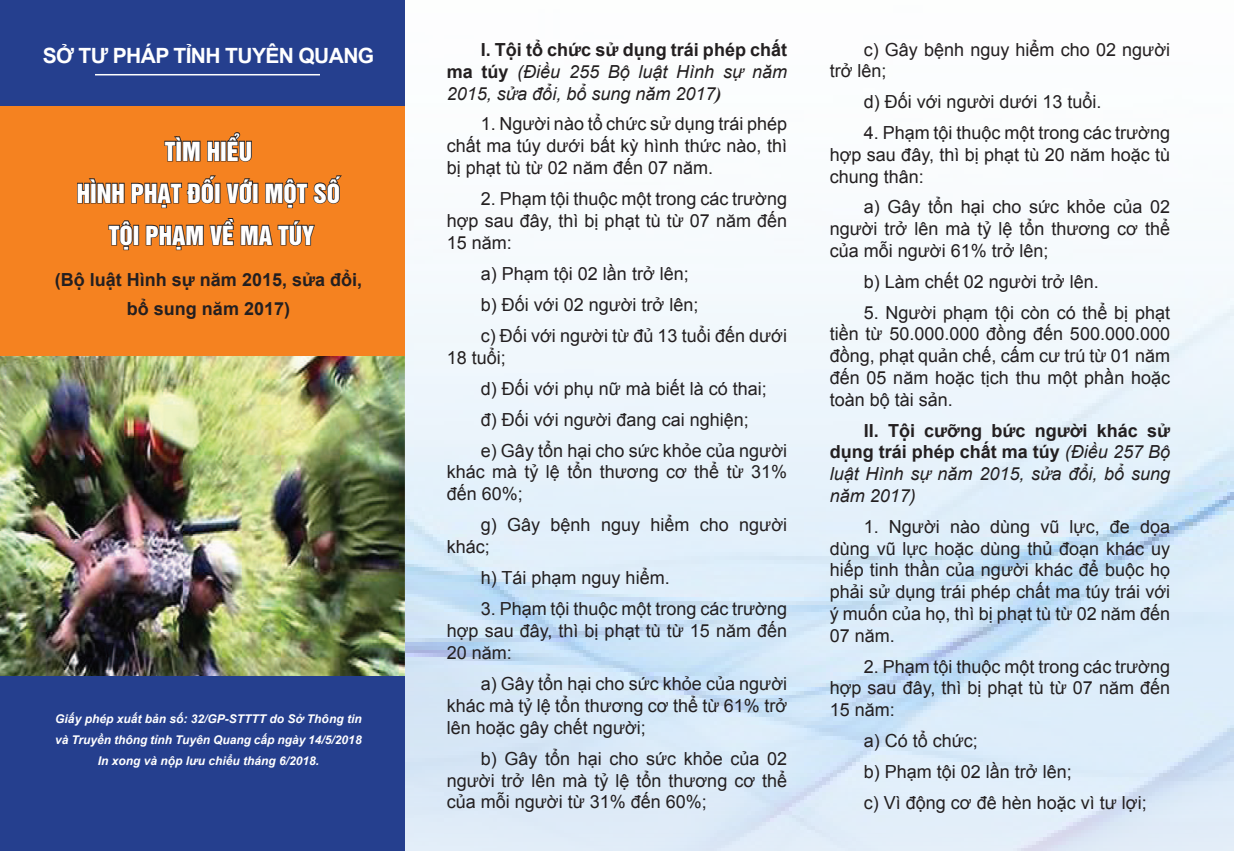
<style>
.page{position:relative;width:1234px;height:851px;background:#fff}
.page>*{position:absolute;margin:0;border:0;box-sizing:border-box;transform-origin:0 0}
.t1{font:24px/42px "UTM Helvet Ins";color:#fff;text-align:center}
.t2{font:700 21px "Arial";letter-spacing:-.03em;color:#fff}
.t3{font:18px/21.8px "Arial";color:#231f20;text-align:justify}
.t4{font:italic 18px/21.8px "Arial";color:#231f20;text-align:justify}
.t5{font:700 18px/28.5px "Arial";color:#231f20;text-align:center}
.t6{font:italic 700 12px/21px "Arial";color:#fff;text-align:center}
.s1{font-weight:700;font-style:normal}
.s2{font-family:"Times New Roman";font-weight:700}
</style>
<div class="page">
<img style="left:0;top:0;width:1233px;height:850px">
<div style="left:0;top:0;width:404px;height:106px;background:#253f8e"></div>
<div style="left:0;top:106px;width:404px;height:251px;background:#f58220"></div>
<div style="left:0;top:676px;width:404px;height:174px;background:#253f8e"></div>
<img style="left:0;top:356px;width:404px;height:319px">
<svg style="left:164px;top:132px;width:88px;height:30px"></svg>
<svg style="left:77px;top:175px;width:265px;height:76px"></svg>
<hr style="left:95px;top:74px;width:225px;height:1px;background:#fff">
<p class="t2" style="left:43px;top:42px;width:333px">SỞ TƯ PHÁP TỈNH TUYÊN QUANG</p>
<p class="t4" style="left:446px;top:39px;width:342px;text-indent:34px"><span class="s1">I. Tội tổ chức sử dụng trái phép chất ma túy</span> (Điều 255 Bộ luật Hình sự năm 2015, sửa đổi, bổ sung năm 2017<span class="s2">)</span></p>
<p class="t3" style="left:446px;top:113px;width:342px;text-indent:34px">1. Người nào tổ chức sử dụng trái phép chất ma túy dưới bất kỳ hình thức nào, thì bị phạt tù từ 02 năm đến 07 năm.</p>
<p class="t3" style="left:446px;top:188px;width:342px;text-indent:34px">2. Phạm tội thuộc một trong các trường hợp sau đây, thì bị phạt tù từ 07 năm đến 15 năm:</p>
<p class="t3" style="left:480px;top:258px;width:308px;line-height:30.9px;text-align:left">a) Phạm tội 02 lần trở lên;<br>b) Đối với 02 người trở lên;<br>c) Đối với người từ đủ 13 tuổi đến dưới</p>
<p class="t3" style="left:480px;top:342px;width:308px;line-height:30.9px;text-align:left;text-indent:-34px">18 tuổi;<br>d) Đối với phụ nữ mà biết là có thai; đ) Đối với người đang cai nghiện;<br>e) Gây tổn hại cho sức khỏe của người</p>
<p class="t3" style="left:446px;top:461px;width:342px">khác mà tỷ lệ tổn thương cơ thể từ 31% đến 60%;</p>
<p class="t3" style="left:446px;top:514px;width:342px;text-indent:34px">g) Gây bệnh nguy hiểm cho người khác;</p>
<p class="t3" style="left:480px;top:567px;width:190px">h) Tái phạm nguy hiểm.</p>
<p class="t3" style="left:446px;top:598px;width:342px;text-indent:34px">3. Phạm tội thuộc một trong các trường hợp sau đây, thì bị phạt tù từ 15 năm đến 20 năm:</p>
<p class="t3" style="left:446px;top:672px;width:342px;text-indent:34px">a) Gây tổn hại cho sức khỏe của người khác mà tỷ lệ tổn thương cơ thể từ 61% trở lên hoặc gây chết người;</p>
<p class="t3" style="left:446px;top:747px;width:342px;text-indent:34px">b) Gây tổn hại cho sức khỏe của 02 người trở lên mà tỷ lệ tổn thương cơ thể của mỗi người từ 31% đến 60%;</p>
<h1 class="t1" style="left:77px;top:128px;width:265px">TÌM HIỂU<br>HÌNH PHẠT ĐỐI VỚI MỘT SỐ<br>TỘI PHẠM VỀ MA TÚY</h1>
<p class="t5" style="left:55px;top:266px;width:309px">(Bộ luật Hình sự năm 2015, sửa đổi, bổ sung năm 2017)</p>
<p class="t6" style="left:55px;top:708px;width:308px">Giấy phép xuất bản số: 32/GP-STTTT do Sở Thông tin và Truyền thông tỉnh Tuyên Quang cấp ngày 14/5/2018<br>In xong và nộp lưu chiểu tháng 6/2018.</p>
<p class="t3" style="left:829px;top:39px;width:342px;text-indent:34px">c) Gây bệnh nguy hiểm cho 02 người trở lên;</p>
<p class="t3" style="left:863px;top:91px;width:239px">d) Đối với người dưới 13 tuổi.</p>
<p class="t3" style="left:829px;top:122px;width:342px;text-indent:34px">4. Phạm tội thuộc một trong các trường hợp sau đây, thì bị phạt tù 20 năm hoặc tù chung thân:</p>
<p class="t3" style="left:829px;top:196px;width:342px;text-indent:34px">a) Gây tổn hại cho sức khỏe của 02 người trở lên mà tỷ lệ tổn thương cơ thể của mỗi người 61% trở lên;</p>
<p class="t3" style="left:863px;top:271px;width:236px">b) Làm chết 02 người trở lên.</p>
<p class="t3" style="left:829px;top:301px;width:342px;text-indent:34px">5. Người phạm tội còn có thể bị phạt tiền từ 50.000.000 đồng đến 500.000.000 đồng, phạt quản chế, cấm cư trú từ 01 năm đến 05 năm hoặc tịch thu một phần hoặc toàn bộ tài sản.</p>
<p class="t4" style="left:829px;top:419px;width:342px;text-indent:34px"><span class="s1">II. Tội cưỡng bức người khác sử dụng trái phép chất ma túy</span> (Điều 257 Bộ luật Hình sự năm 2015, sửa đổi, bổ sung năm 2017)</p>
<p class="t3" style="left:829px;top:515px;width:342px;text-indent:34px">1. Người nào dùng vũ lực, đe dọa dùng vũ lực hoặc dùng thủ đoạn khác uy hiếp tinh thần của người khác để buộc họ phải sử dụng trái phép chất ma túy trái với ý muốn của họ, thì bị phạt tù từ 02 năm đến 07 năm.</p>
<p class="t3" style="left:829px;top:655px;width:342px;text-indent:34px">2. Phạm tội thuộc một trong các trường hợp sau đây, thì bị phạt tù từ 07 năm đến 15 năm:</p>
<p class="t3" style="left:863px;top:725px;width:284px;line-height:30.8px;text-align:left">a) Có tổ chức;<br>b) Phạm tội 02 lần trở lên;<br>c) Vì động cơ đê hèn hoặc vì tư lợi;</p>
</div>
